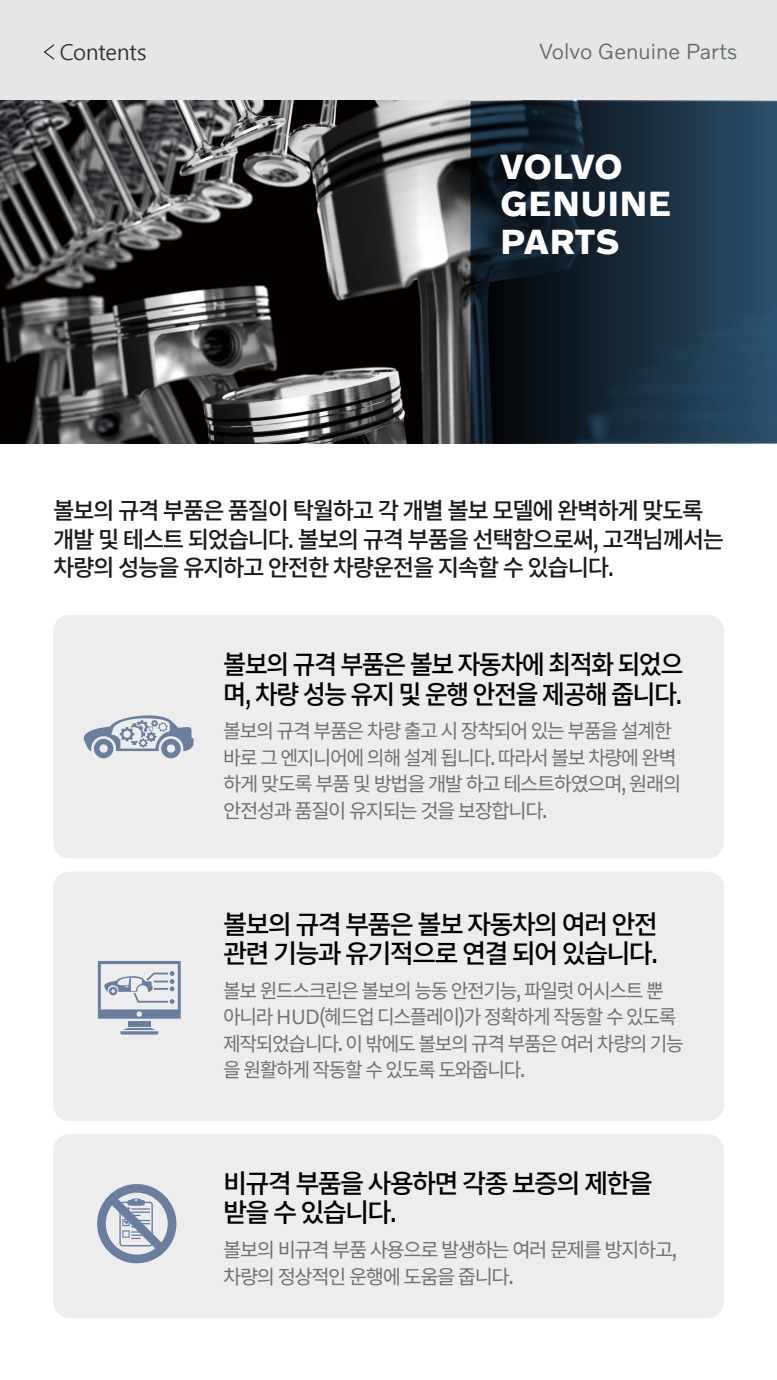
<style>
.page{position:relative;width:777px;height:1380px;background:#fff}
.page>*{position:absolute;margin:0;border:0;box-sizing:border-box;transform-origin:0 0}
.t1{font:700 35.31px/37.6px "Volvo Novum";letter-spacing:.02em;color:#fff}
.t2{font:500 26.25px/29.4px "Noto Sans CJ Kkr";letter-spacing:-.07em;color:#000}
.t3{font:500 26.25px/29.4px "Noto Sans CJ Kkr";letter-spacing:-.07em;color:#000;scale:.96 1}
.t4{font:500 23.25px/28.4px "Noto Sans CJ Kkr";letter-spacing:-.06em;color:#1a1a1a}
.t5{font:300 22.06px "Volvo Novum";color:#636b70}
.t6{font:21.88px "Malgun Gothic";letter-spacing:-.015em;color:#333}
.t7{font:19.81px/26.4px "Noto Sans CJ Kkr";letter-spacing:-.07em;color:#727171}
.s1{font-family:"Volvo Novum";font-weight:400;font-size:24.44px}
.s2{font-family:"Volvo Novum";font-weight:400;font-size:27.56px}
.s3{font-family:"Volvo Novum";font-size:20.81px}
</style>
<div class="page">
<div style="left:0;top:0;width:776px;height:100px;background:#e6e6e6"></div>
<svg style="left:43px;top:44px;width:12px;height:16px"></svg>
<div style="left:53px;top:872px;width:670px;height:249px;background:#ededed;border-radius:16px"></div>
<div style="left:53px;top:1134px;width:670px;height:184px;background:#ededed;border-radius:16px"></div>
<div style="left:53px;top:615px;width:670px;height:243px;background:#ededed;border-radius:16px"></div>
<svg style="left:83px;top:715px;width:110px;height:43px"></svg>
<svg style="left:97px;top:1184px;width:79px;height:79px"></svg>
<svg style="left:120px;top:1028px;width:38px;height:7px"></svg>
<div style="left:128px;top:1021px;width:23px;height:5px;background:#697f9f"></div>
<svg style="left:98px;top:961px;width:83px;height:58px"></svg>
<img style="left:0;top:100px;width:615px;height:344px">
<svg style="left:470px;top:101px;width:306px;height:343px;background:#182c3c"></svg>
<p class="t6" style="left:60px;top:40px;width:88px">Contents</p>
<p class="t5" style="left:539px;top:37px;width:200px">Volvo Genuine Parts</p>
<h1 class="t1" style="left:500px;top:146px;width:172px">VOLVO<br>GENUINE<br>PARTS</h1>
<p class="t4" style="left:53px;top:497px;width:672px">볼보의 규격 부품은 품질이 탁월하고 각 개별 볼보 모델에 완벽하게 맞도록 개발 및 테스트 되었습니다<span class="s1">.</span> 볼보의 규격 부품을 선택함으로써<span class="s1">,</span> 고객님께서는 차량의 성능을 유지하고 안전한 차량운전을 지속할 수 있습니다<span class="s1">.</span></p>
<h2 class="t3" style="left:223px;top:651px;width:481px">볼보의 규격 부품은 볼보 자동차에 최적화 되었으 며<span class="s2">,</span> 차량 성능 유지 및 운행 안전을 제공해 줍니다<span class="s2">.</span></h2>
<p class="t7" style="left:223px;top:718px;width:459px">볼보의 규격 부품은 차량 출고 시 장착되어 있는 부품을 설계한 바로 그 엔지니어에 의해 설계 됩니다<span class="s3">.</span> 따라서 볼보 차량에 완벽 하게 맞도록 부품 및 방법을 개발 하고 테스트하였으며<span class="s3">,</span> 원래의 안전성과 품질이 유지되는 것을 보장합니다<span class="s3">.</span></p>
<h2 class="t2" style="left:223px;top:910px;width:436px">볼보의 규격 부품은 볼보 자동차의 여러 안전 관련 기능과 유기적으로 연결 되어 있습니다<span class="s2">.</span></h2>
<p class="t7" style="left:223px;top:978px;width:462px">볼보 윈드스크린은 볼보의 능동 안전기능<span class="s3">,</span> 파일럿 어시스트 뿐 아니라 <span class="s3">HUD(</span>헤드업 디스플레이<span class="s3">)</span>가 정확하게 작동할 수 있도록 제작되었습니다<span class="s3">.</span> 이 밖에도 볼보의 규격 부품은 여러 차량의 기능 을 원활하게 작동할 수 있도록 도와줍니다<span class="s3">.</span></p>
<h2 class="t2" style="left:223px;top:1169px;width:431px">비규격 부품을 사용하면 각종 보증의 제한을 받을 수 있습니다<span class="s2">.</span></h2>
<p class="t7" style="left:223px;top:1237px;width:455px">볼보의 비규격 부품 사용으로 발생하는 여러 문제를 방지하고<span class="s3">, </span>차량의 정상적인 운행에 도움을 줍니다<span class="s3">.</span></p>
</div>
